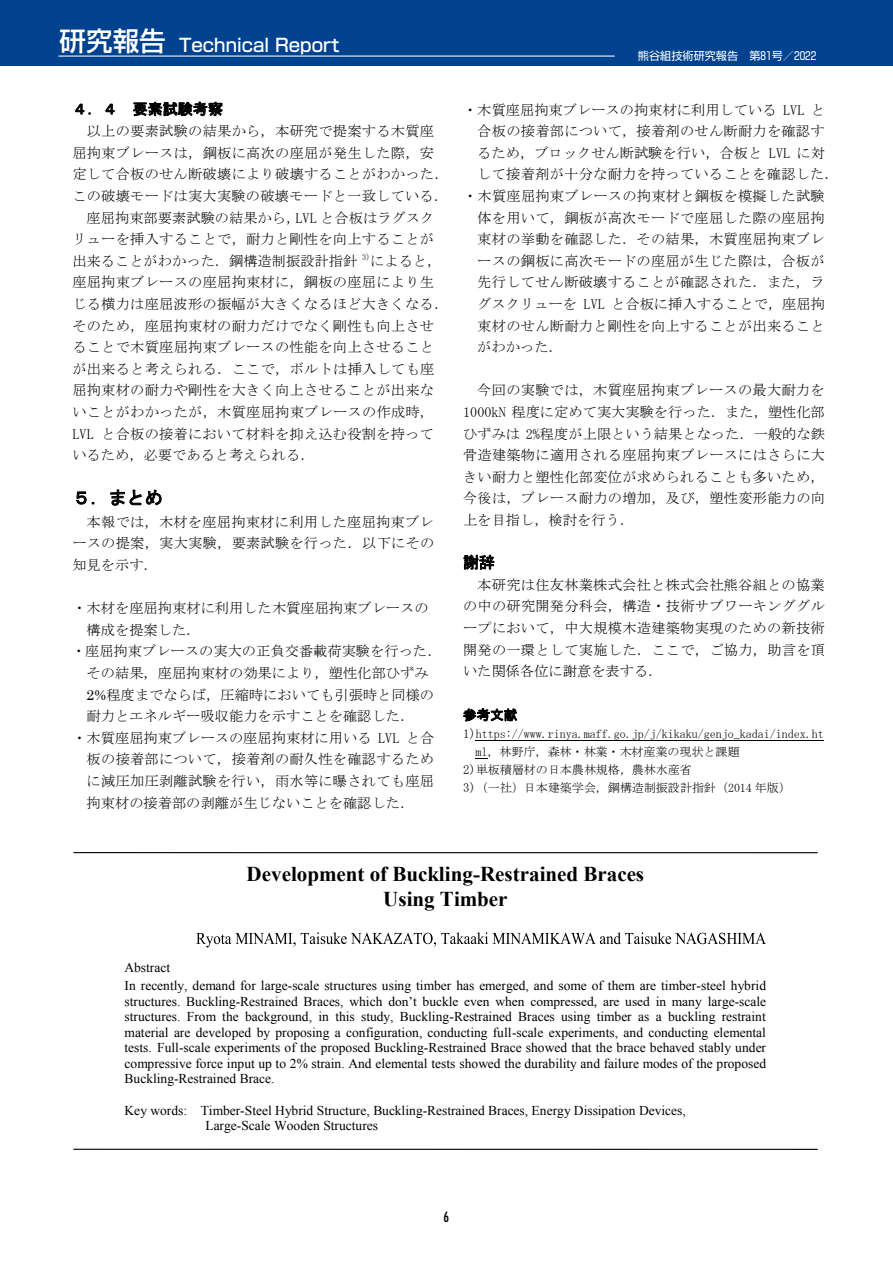
<style>
.page{position:relative;width:893px;height:1263px;background:#fff}
.page>*{position:absolute;margin:0;border:0;box-sizing:border-box;transform-origin:0 0}
.t1{font:700 21px/24.2px "Times New Roman";color:#000;text-align:center}
.t2{font:500 18px "Shin Go Pro";color:#fff}
.t3{font:18px "MS Gothic";color:#000}
.t4{font:15.9px "MS Gothic";color:#000}
.t5{font:15px "MS Gothic";letter-spacing:.01em;color:#000}
.t6{font:14.25px/21.6px "MS Mincho";letter-spacing:.01em;color:#000;text-align:justify}
.t7{font:condensed 13.8px "Futura Std";color:#000}
.t8{font:13.5px/15.5px "Times New Roman";color:#000}
.t9{font:13.5px "MS Gothic";color:#000}
.t10{font:12px "MS Mincho";letter-spacing:-.005em;color:#000}
.t11{font:11.1px "Shin Go Pr 6";color:#fff}
.s1{font-size:26.55px}
.s2{font-family:"Century"}
.s3{font-size:12.75px}
</style>
<div class="page">
<div style="left:0;top:0;width:893px;height:66px;background:#00428e"></div>
<hr style="left:58px;top:56px;width:557px;height:1px;background:#fff">
<hr style="left:73px;top:852px;width:745px;height:1px;background:#000">
<hr style="left:73px;top:1149px;width:745px;height:1px;background:#000">
<svg style="left:196px;top:932px;width:570px;height:15px"></svg>
<hr style="left:476px;top:740px;width:348px;height:1px;background:#000">
<svg style="left:475px;top:758px;width:13px;height:1px"></svg>
<p class="t2" style="left:60px;top:30px;width:281px"><span class="s1">研究報告</span> Technical Report</p>
<p class="t5" style="left:72px;top:101px;width:152px">４．４ 要素試験考察</p>
<p class="t6" style="left:87px;top:120px;width:349px">以上の要素試験の結果から，本研究で提案する木質座</p>
<p class="t6" style="left:72px;top:142px;width:363px">屈拘束ブレースは，鋼板に高次の座屈が発生した際，安</p>
<p class="t6" style="left:72px;top:163px;width:378px">定して合板のせん断破壊により破壊することがわかった．</p>
<p class="t6" style="left:72px;top:185px;width:377px">この破壊モードは実大実験の破壊モードと一致している．</p>
<p class="t6" style="left:87px;top:207px;width:349px">座屈拘束部要素試験の結果から，LVL と合板はラグスク</p>
<p class="t6" style="left:72px;top:228px;width:363px">リューを挿入することで，耐力と剛性を向上することが</p>
<p class="t6" style="left:72px;top:250px;width:371px">出来ることがわかった．鋼構造制振設計指針 <sup>3)</sup>によると，</p>
<p class="t6" style="left:72px;top:271px;width:363px">座屈拘束ブレースの座屈拘束材に，鋼板の座屈により生</p>
<p class="t6" style="left:72px;top:293px;width:377px">じる横力は座屈波形の振幅が大きくなるほど大きくなる．</p>
<p class="t6" style="left:72px;top:315px;width:363px">そのため，座屈拘束材の耐力だけでなく剛性も向上させ</p>
<p class="t6" style="left:72px;top:336px;width:363px">ることで木質座屈拘束ブレースの性能を向上させること</p>
<p class="t6" style="left:72px;top:358px;width:364px">が出来ると考えられる．ここで，ボルトは挿入しても座</p>
<p class="t6" style="left:72px;top:379px;width:363px">屈拘束材の耐力や剛性を大きく向上させることが出来な</p>
<p class="t6" style="left:72px;top:401px;width:363px">いことがわかったが，木質座屈拘束ブレースの作成時，</p>
<p class="t6" style="left:72px;top:423px;width:363px">LVL と合板の接着において材料を抑え込む役割を持って</p>
<p class="t6" style="left:72px;top:444px;width:244px">いるため，必要であると考えられる．</p>
<p class="t3" style="left:72px;top:489px;width:92px">５．まとめ</p>
<p class="t6" style="left:72px;top:511px;width:364px;text-indent:14px">本報では，木材を座屈拘束材に利用した座屈拘束ブレースの提案，実大実験，要素試験を行った．以下にその知見を示す．</p>
<p class="t6" style="left:72px;top:597px;width:358px">・木材を座屈拘束材に利用した木質座屈拘束ブレースの</p>
<p class="t6" style="left:87px;top:619px;width:115px">構成を提案した．</p>
<p class="t6" style="left:72px;top:640px;width:371px">・座屈拘束ブレースの実大の正負交番載荷実験を行った．</p>
<p class="t6" style="left:87px;top:662px;width:343px">その結果，座屈拘束材の効果により，塑性化部ひずみ</p>
<p class="t6" style="left:87px;top:684px;width:349px"><span class="s2">2%</span>程度までならば，圧縮時においても引張時と同様の</p>
<p class="t6" style="left:87px;top:705px;width:329px">耐力とエネルギー吸収能力を示すことを確認した．</p>
<p class="t6" style="left:72px;top:727px;width:363px">・木質座屈拘束ブレースの座屈拘束材に用いる LVL と合</p>
<p class="t6" style="left:87px;top:748px;width:349px">板の接着部について，接着剤の耐久性を確認するため</p>
<p class="t6" style="left:87px;top:770px;width:349px">に減圧加圧剥離試験を行い，雨水等に曝されても座屈</p>
<p class="t6" style="left:87px;top:792px;width:329px">拘束材の接着部の剥離が生じないことを確認した．</p>
<p class="t11" style="left:638px;top:47px;width:180px">熊谷組技術研究報告　第81号／2022</p>
<p class="t6" style="left:463px;top:99px;width:363px">・木質座屈拘束ブレースの拘束材に利用している LVL と</p>
<p class="t6" style="left:477px;top:120px;width:349px">合板の接着部について，接着剤のせん断耐力を確認す</p>
<p class="t6" style="left:477px;top:142px;width:349px">るため，ブロックせん断試験を行い，合板と LVL に対</p>
<p class="t6" style="left:477px;top:163px;width:363px">して接着剤が十分な耐力を持っていることを確認した．</p>
<p class="t6" style="left:463px;top:185px;width:363px">・木質座屈拘束ブレースの拘束材と鋼板を模擬した試験</p>
<p class="t6" style="left:477px;top:207px;width:349px">体を用いて，鋼板が高次モードで座屈した際の座屈拘</p>
<p class="t6" style="left:477px;top:228px;width:349px">束材の挙動を確認した．その結果，木質座屈拘束ブレ</p>
<p class="t6" style="left:477px;top:250px;width:349px">ースの鋼板に高次モードの座屈が生じた際は，合板が</p>
<p class="t6" style="left:477px;top:271px;width:349px">先行してせん断破壊することが確認された．また，ラ</p>
<p class="t6" style="left:477px;top:293px;width:349px">グスクリューを LVL と合板に挿入することで，座屈拘</p>
<p class="t6" style="left:477px;top:315px;width:349px">束材のせん断耐力と剛性を向上することが出来ること</p>
<p class="t6" style="left:477px;top:336px;width:87px">がわかった．</p>
<p class="t6" style="left:463px;top:379px;width:364px;text-indent:14px">今回の実験では，木質座屈拘束ブレースの最大耐力を1000kN 程度に定めて実大実験を行った．また，塑性化部ひずみは 2%程度が上限という結果となった．一般的な鉄骨造建築物に適用される座屈拘束ブレースにはさらに大きい耐力と塑性化部変位が求められることも多いため，今後は，ブレース耐力の増加，及び，塑性変形能力の向上を目指し，検討を行う．</p>
<p class="t4" style="left:463px;top:554px;width:33px">謝辞</p>
<p class="t6" style="left:463px;top:574px;width:363px;text-indent:14px">本研究は住友林業株式会社と株式会社熊谷組との協業の中の研究開発分科会，構造・技術サブワーキンググループにおいて，中大規模木造建築物実現のための新技術開発の一環として実施した．ここで，ご協力，助言を頂いた関係各位に謝意を表する．</p>
<p class="t9" style="left:463px;top:708px;width:56px">参考文献</p>
<p class="t10" style="left:463px;top:728px;width:362px"><span class="s3">1)</span>https://www.rinya.maff.go.jp/j/kikaku/genjo_kadai/index.ht</p>
<p class="t10" style="left:475px;top:746px;width:266px">ml，林野庁，森林・林業・木材産業の現状と課題</p>
<p class="t10" style="left:463px;top:764px;width:230px"><span class="s3">2)</span>単板積層材の日本農林規格，農林水産省</p>
<p class="t10" style="left:463px;top:782px;width:330px"><span class="s3">3)</span>（一社）日本建築学会，鋼構造制振設計指針（2014 年版）</p>
<h1 class="t1" style="left:247px;top:862px;width:399px">Development of Buckling-Restrained Braces<br>Using Timber</h1>
<p class="t8" style="left:125px;top:958px;width:643px;line-height:18px">Abstract<br>In recently, demand for large-scale structures using timber has emerged, and some of them are timber-steel hybrid</p>
<p class="t8" style="left:125px;top:993px;width:643px;text-align:justify">structures. Buckling-Restrained Braces, which don’t buckle even when compressed, are used in many large-scale structures. From the background, in this study, Buckling-Restrained Braces using timber as a buckling restraint material are developed by proposing a configuration, conducting full-scale experiments, and conducting elemental tests. Full-scale experiments of the proposed Buckling-Restrained Brace showed that the brace behaved stably under compressive force input up to 2% strain. And elemental tests showed the durability and failure modes of the proposed Buckling-Restrained Brace.</p>
<p class="t8" style="left:206px;top:1102px;width:482px;text-indent:-81px">Key words: Timber-Steel Hybrid Structure, Buckling-Restrained Braces, Energy Dissipation Devices,<br>Large-Scale Wooden Structures</p>
<p class="t7" style="left:444px;top:1209px;width:7px">6</p>
</div>
